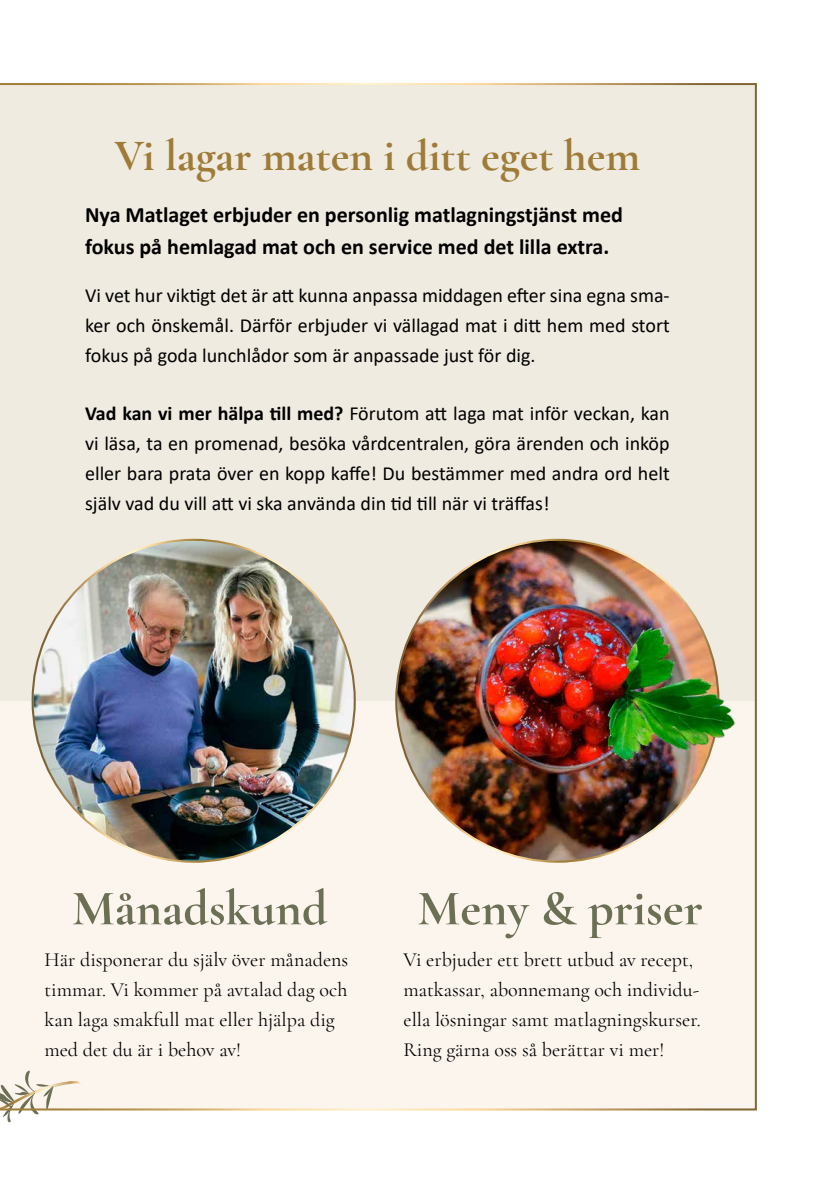
<style>
.page{position:relative;width:840px;height:1191px;background:#fff}
.page>*{position:absolute;margin:0;border:0;box-sizing:border-box;transform-origin:0 0}
.t1{font:700 50px "Cormorant Garamond";color:#6b7055}
.t2{font:700 44.8px "Cormorant Garamond";color:#9e7b37}
.t3{font:700 22px/32px "Calibri";color:#000}
.t4{font:20px/30px "Calibri";color:#000;text-align:justify}
.t5{font:20px/30px "Cormorant Garamond";color:#000}
.s1{font-weight:700}
</style>
<div class="page">
<svg style="left:3px;top:1111px;width:36px;height:11px"></svg>
<img style="left:0;top:83px;width:757px;height:1028px">
<h2 class="t2" style="left:114px;top:127px;width:527px">Vi lagar maten i ditt eget hem</h2>
<p class="t3" style="left:85px;top:197px;width:539px">Nya Matlaget erbjuder en personlig matlagningstjänst med fokus på hemlagad mat och en service med det lilla extra.</p>
<p class="t4" style="left:85px;top:279px;width:585px">Vi vet hur viktigt det är att kunna anpassa middagen efter sina egna sma&shy;ker och önskemål. Därför erbjuder vi vällagad mat i ditt hem med stort fokus på goda lunchlådor som är anpassade just för dig.</p>
<p class="t4" style="left:85px;top:397px;width:585px"><span class="s1">Vad kan vi mer hälpa till med?</span> Förutom att laga mat inför veckan, kan vi läsa, ta en promenad, besöka vårdcentralen, göra ärenden och inköp eller bara prata över en kopp kaffe! Du bestämmer med andra ord helt själv vad du vill att vi ska använda din tid till när vi träffas!</p>
<h1 class="t1" style="left:72px;top:877px;width:257px">Månadskund</h1>
<p class="t5" style="left:44px;top:945px;width:305px">Här disponerar du själv över månadens timmar. Vi kommer på avtalad dag och kan laga smakfull mat eller hjälpa dig med det du är i behov av!</p>
<h1 class="t1" style="left:417px;top:877px;width:287px">Meny &amp; priser</h1>
<p class="t5" style="left:403px;top:945px;width:299px">Vi erbjuder ett brett utbud av recept, matkassar, abonnemang och individu&shy;ella lösningar samt matlagningskurser.<br>Ring gärna oss så berättar vi mer!</p>
</div>
